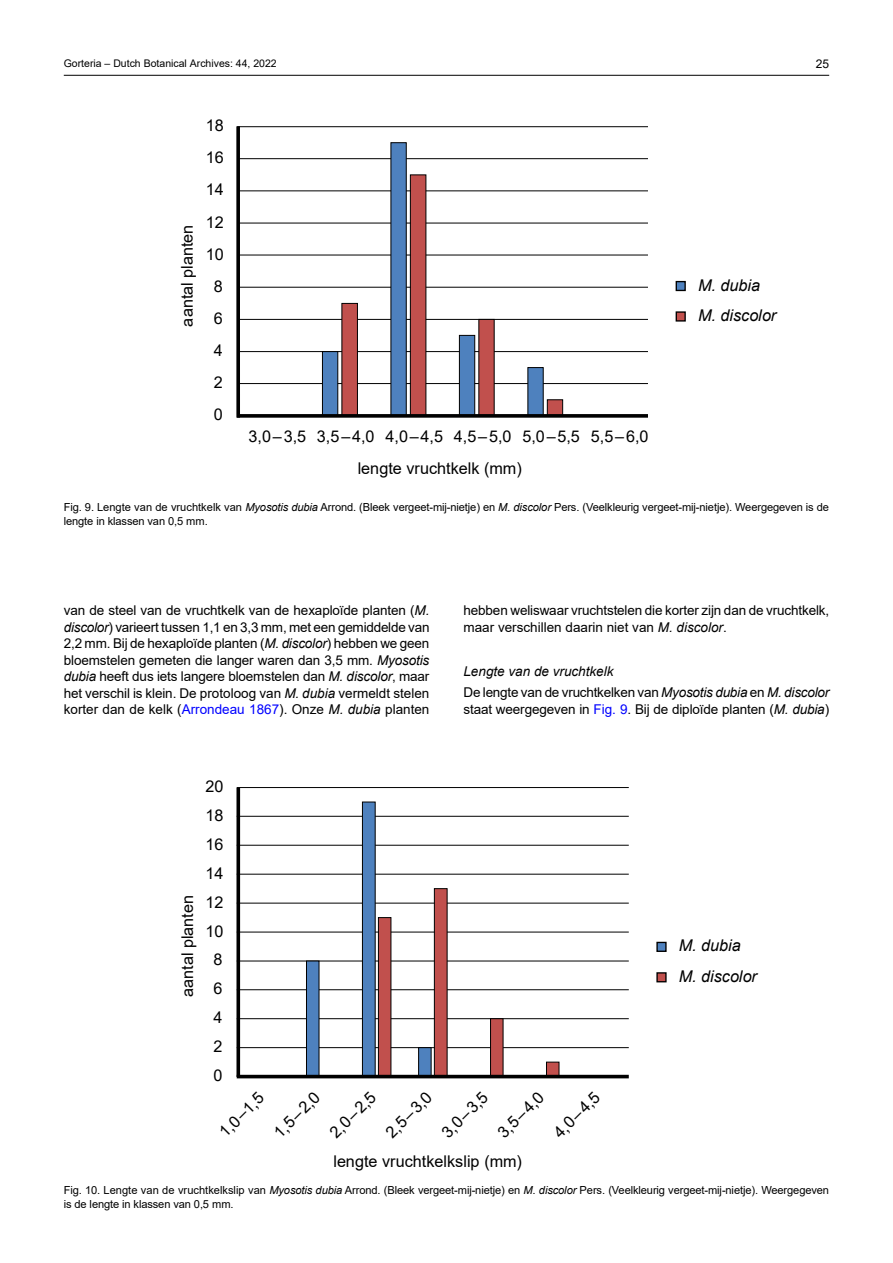
<style>
.page{position:relative;width:893px;height:1263px;background:#fff}
.page>*{position:absolute;margin:0;border:0;box-sizing:border-box;transform-origin:0 0}
.t1{font:16.2px "Arial";color:#000}
.t2{font:italic 16.2px/30.3px "Arial";color:#000}
.t3{font:13.5px/16.5px "Arial";letter-spacing:-.01em;color:#000;text-align:justify}
.t4{font:italic 13.5px/21.8px "Arial";color:#000}
.t5{font:12px "Arial";color:#000}
.t6{font:11.1px/14.4px "Arial";letter-spacing:-.01em;color:#000}
.t7{font:10.5px "Arial";color:#000}
.s1{font-style:italic}
.s2{color:#00f}
.s3{font-style:normal}
</style>
<div class="page">
<hr style="left:64px;top:75px;width:765px;height:1px;background:#000">
<hr style="left:237px;top:126px;width:411px;height:1px;background:#000">
<hr style="left:237px;top:158px;width:411px;height:1px;background:#000">
<hr style="left:237px;top:190px;width:411px;height:1px;background:#000">
<hr style="left:237px;top:223px;width:411px;height:1px;background:#000">
<hr style="left:237px;top:255px;width:411px;height:1px;background:#000">
<hr style="left:237px;top:287px;width:411px;height:1px;background:#000">
<hr style="left:237px;top:319px;width:411px;height:1px;background:#000">
<hr style="left:237px;top:351px;width:411px;height:1px;background:#000">
<hr style="left:237px;top:383px;width:411px;height:1px;background:#000">
<svg style="left:322px;top:142px;width:222px;height:272px"></svg>
<svg style="left:341px;top:174px;width:223px;height:240px"></svg>
<svg style="left:240px;top:414px;width:408px;height:4px;background:#181718"></svg>
<div style="left:676px;top:282px;width:9px;height:8px;background:#4e81be"></div>
<div style="left:676px;top:281px;width:10px;height:10px;border:1px solid #000"></div>
<div style="left:676px;top:312px;width:9px;height:9px;background:#c1504d"></div>
<div style="left:676px;top:311px;width:10px;height:11px;border:1px solid #000"></div>
<svg style="left:236px;top:126px;width:4px;height:292px"></svg>
<hr style="left:237px;top:787px;width:392px;height:1px;background:#000">
<hr style="left:237px;top:816px;width:392px;height:1px;background:#000">
<hr style="left:237px;top:845px;width:392px;height:1px;background:#000">
<hr style="left:237px;top:874px;width:392px;height:1px;background:#000">
<hr style="left:237px;top:903px;width:392px;height:1px;background:#000">
<hr style="left:237px;top:932px;width:392px;height:1px;background:#000">
<hr style="left:237px;top:960px;width:392px;height:1px;background:#000">
<hr style="left:237px;top:989px;width:392px;height:1px;background:#000">
<hr style="left:237px;top:1018px;width:392px;height:1px;background:#000">
<hr style="left:237px;top:1047px;width:392px;height:1px;background:#000">
<svg style="left:306px;top:801px;width:254px;height:274px"></svg>
<hr style="left:237px;top:1075px;width:392px;height:3px;background:#000">
<div style="left:657px;top:942px;width:9px;height:9px;background:#4e81be"></div>
<div style="left:656px;top:942px;width:11px;height:10px;border:1px solid #000"></div>
<div style="left:657px;top:973px;width:9px;height:9px;background:#c1504d"></div>
<div style="left:656px;top:972px;width:11px;height:10px;border:1px solid #000"></div>
<svg style="left:236px;top:788px;width:4px;height:289px"></svg>
<p class="t7" style="left:64px;top:56px;width:215px">Gorteria – Dutch Botanical Archives: 44, 2022</p>
<p class="t5" style="left:816px;top:55px;width:15px">25</p>
<p class="t1" style="left:206px;top:114px;width:20px">18</p>
<p class="t1" style="left:206px;top:146px;width:20px">16</p>
<p class="t1" style="left:176px;top:326px;width:103px;rotate:-90deg">aantal planten</p>
<p class="t1" style="left:206px;top:179px;width:20px">14</p>
<p class="t1" style="left:206px;top:211px;width:20px">12</p>
<p class="t1" style="left:206px;top:243px;width:20px">10</p>
<p class="t1" style="left:214px;top:275px;width:11px">8</p>
<p class="t1" style="left:214px;top:307px;width:11px">6</p>
<p class="t1" style="left:214px;top:339px;width:11px">4</p>
<p class="t1" style="left:214px;top:371px;width:11px">2</p>
<p class="t1" style="left:214px;top:403px;width:11px">0</p>
<p class="t1" style="left:248px;top:425px;width:401px">3,0 – 3,5 3,5 – 4,0 4,0 – 4,5 4,5 – 5,0 5,0 – 5,5 5,5 – 6,0</p>
<p class="t1" style="left:358px;top:457px;width:166px">lengte vruchtkelk (mm)</p>
<p class="t2" style="left:698px;top:270px;width:80px">M. dubia<br>M. discolor</p>
<p class="t6" style="left:64px;top:500px;width:767px">Fig. 9. Lengte van de vruchtkelk van <span class="s1">Myosotis dubia</span> Arrond. (Bleek vergeet-mij-nietje) en <span class="s1">M. discolor</span> Pers. (Veelkleurig vergeet-mij-nietje). Weergegeven is de lengte in klassen van 0,5 mm.</p>
<p class="t3" style="left:64px;top:602px;width:367px">van de steel van de vruchtkelk van de hexaploïde planten (<span class="s1">M. discolor</span>) varieert tussen 1,1 en 3,3 mm, met een gemiddelde van 2,2 mm. Bij de hexaploïde planten (<span class="s1">M. discolor</span>) hebben we geen bloemstelen gemeten die langer waren dan 3,5 mm. <span class="s1">Myosotis dubia</span> heeft dus iets langere bloemstelen dan <span class="s1">M. discolor</span>, maar het verschil is klein. De protoloog van <span class="s1">M. dubia</span> vermeldt stelen korter dan de kelk (<span class="s2">Arrondeau 1867</span>). Onze <span class="s1">M. dubia</span> planten</p>
<p class="t3" style="left:463px;top:602px;width:367px">hebben weliswaar vruchtstelen die korter zijn dan de vruchtkelk, maar verschillen daarin niet van <span class="s1">M. discolor</span>.</p>
<p class="t4" style="left:463px;top:660px;width:367px">Lengte van de vruchtkelk<br><span class="s3">De lengte van de vruchtkelken van</span> Myosotis dubia <span class="s3">en</span> M. discolor</p>
<p class="t3" style="left:463px;top:701px;width:367px">staat weergegeven in <span class="s2">Fig. 9</span>. Bij de diploïde planten (<span class="s1">M. dubia</span>)</p>
<p class="t1" style="left:205px;top:775px;width:20px">20</p>
<p class="t1" style="left:205px;top:804px;width:20px">18</p>
<p class="t1" style="left:205px;top:833px;width:20px">16</p>
<p class="t1" style="left:176px;top:997px;width:103px;rotate:-90deg">aantal planten</p>
<p class="t1" style="left:205px;top:862px;width:20px">14</p>
<p class="t1" style="left:205px;top:891px;width:20px">12</p>
<p class="t1" style="left:205px;top:920px;width:20px">10</p>
<p class="t1" style="left:214px;top:949px;width:11px">8</p>
<p class="t1" style="left:214px;top:977px;width:11px">6</p>
<p class="t1" style="left:214px;top:1006px;width:11px">4</p>
<p class="t1" style="left:214px;top:1035px;width:11px">2</p>
<p class="t1" style="left:214px;top:1064px;width:11px">0</p>
<p class="t1" style="left:214px;top:1126px;width:57px;rotate:-45deg">1,0 –1,5</p>
<p class="t1" style="left:269px;top:1127px;width:59px;rotate:-45deg">1,5 – 2,0</p>
<p class="t1" style="left:325px;top:1127px;width:59px;rotate:-45deg">2,0 – 2,5</p>
<p class="t1" style="left:381px;top:1127px;width:59px;rotate:-45deg">2,5 – 3,0</p>
<p class="t1" style="left:437px;top:1127px;width:59px;rotate:-45deg">3,0 – 3,5</p>
<p class="t1" style="left:493px;top:1127px;width:59px;rotate:-45deg">3,5 – 4,0</p>
<p class="t1" style="left:549px;top:1127px;width:59px;rotate:-45deg">4,0 – 4,5</p>
<p class="t1" style="left:333px;top:1150px;width:190px">lengte vruchtkelkslip (mm)</p>
<p class="t2" style="left:679px;top:931px;width:80px">M. dubia<br>M. discolor</p>
<p class="t6" style="left:64px;top:1182px;width:767px">Fig. 10. Lengte van de vruchtkelkslip van <span class="s1">Myosotis dubia</span> Arrond. (Bleek vergeet-mij-nietje) en <span class="s1">M. discolor</span> Pers. (Veelkleurig vergeet-mij-nietje). Weergegeven is de lengte in klassen van 0,5 mm.</p>
</div>
